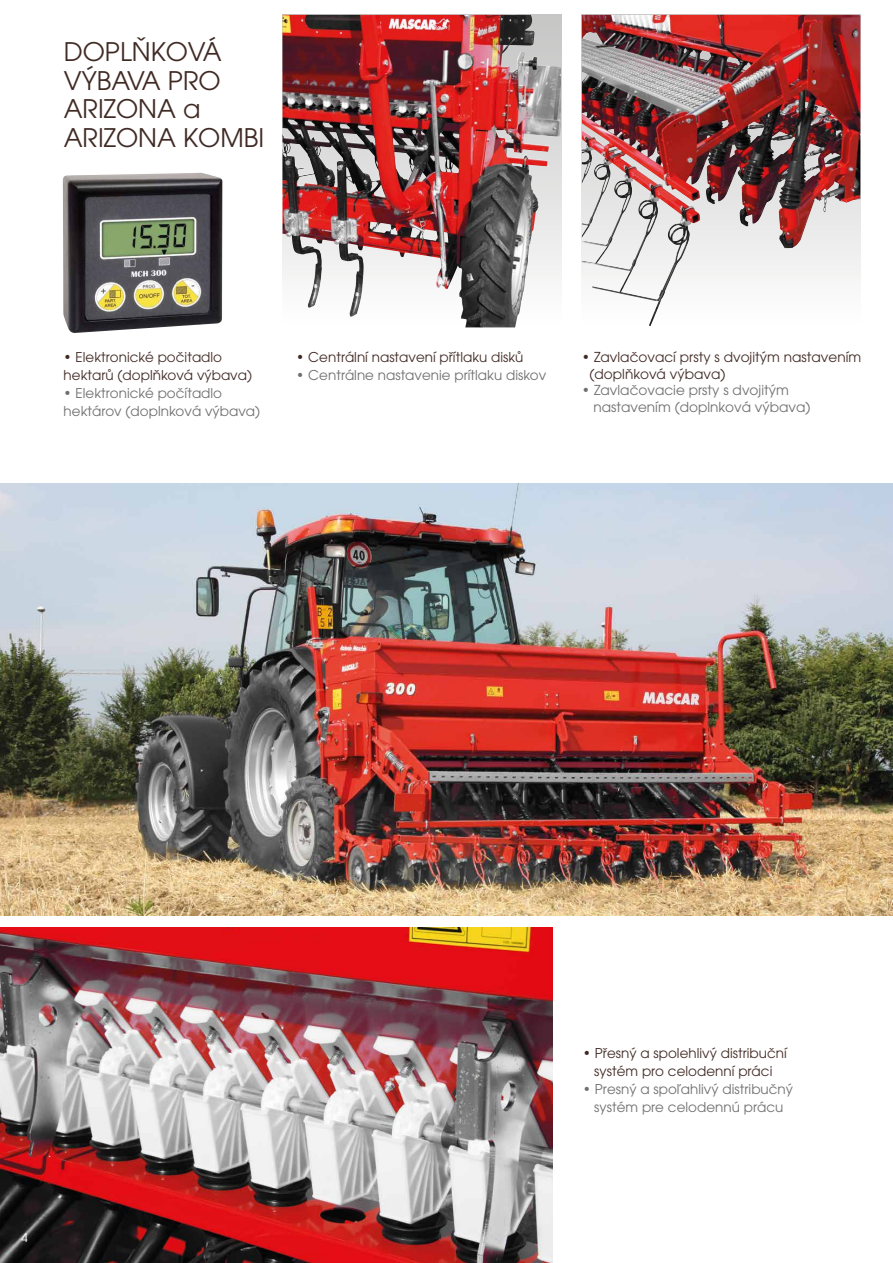
<style>
.page{position:relative;width:893px;height:1263px;background:#fff}
.page>*{position:absolute;margin:0;border:0;box-sizing:border-box;transform-origin:0 0}
.t1{font:25.5px/28.5px "ITC Avant Garde Pro";color:#402a24}
.t2{font:13.65px/16.4px "ITC Avant Garde Pro";letter-spacing:.005em;color:#706f6f}
.t3{font:13.65px/16.4px "ITC Avant Garde Pro";letter-spacing:.005em;color:#402a24}
.t4{font:13.5px/18px "ITC Avant Garde Pro";letter-spacing:.005em;color:#706f6f}
.t5{font:13.5px/18px "ITC Avant Garde Pro";letter-spacing:.005em;color:#402a24}
.t6{font:12px "ITC Avant Garde Pro";color:#fff}
</style>
<div class="page">
<img style="left:0;top:927px;width:553px;height:336px">
<img style="left:0;top:484px;width:893px;height:431px">
<img style="left:63px;top:173px;width:159px;height:160px">
<img style="left:700px;top:15px;width:160px;height:264px">
<img style="left:582px;top:15px;width:118px;height:311px">
<svg style="left:521px;top:15px;width:40px;height:287px"></svg>
<img style="left:282px;top:15px;width:239px;height:312px">
<hr style="left:892px;top:847px;width:1px;height:416px;background:#5e4134">
<h1 class="t1" style="left:64px;top:37px;width:202px">DOPLŇKOVÁ<br>VÝBAVA PRO<br>ARIZONA a<br>ARIZONA KOMBI</h1>
<p class="t5" style="left:64px;top:348px;width:190px">• Elektronické počitadlo hektarů (doplňková výbava)</p>
<p class="t4" style="left:64px;top:384px;width:198px">• Elektronické počítadlo hektárov (doplnková výbava)</p>
<p class="t5" style="left:296px;top:348px;width:229px">• Centrální nastavení přítlaku disků</p>
<p class="t4" style="left:296px;top:366px;width:252px">• Centrálne nastavenie prítlaku diskov</p>
<p class="t3" style="left:589px;top:349px;width:273px;text-indent:-8px">• Zavlačovací prsty s dvojitým nastavením (doplňková výbava)</p>
<p class="t2" style="left:593px;top:382px;width:219px;text-indent:-11px">• Zavlačovacie prsty s dvojitým nastavením (doplnková výbava)</p>
<p class="t6" style="left:21px;top:1230px;width:8px">4</p>
<p class="t5" style="left:583px;top:1044px;width:205px;text-align:center">• Přesný a spolehlivý distribuční systém pro celodenní práci</p>
<p class="t4" style="left:583px;top:1080px;width:212px;text-align:center">• Presný a spoľahlivý distribučný systém pre celodennú prácu</p>
</div>
